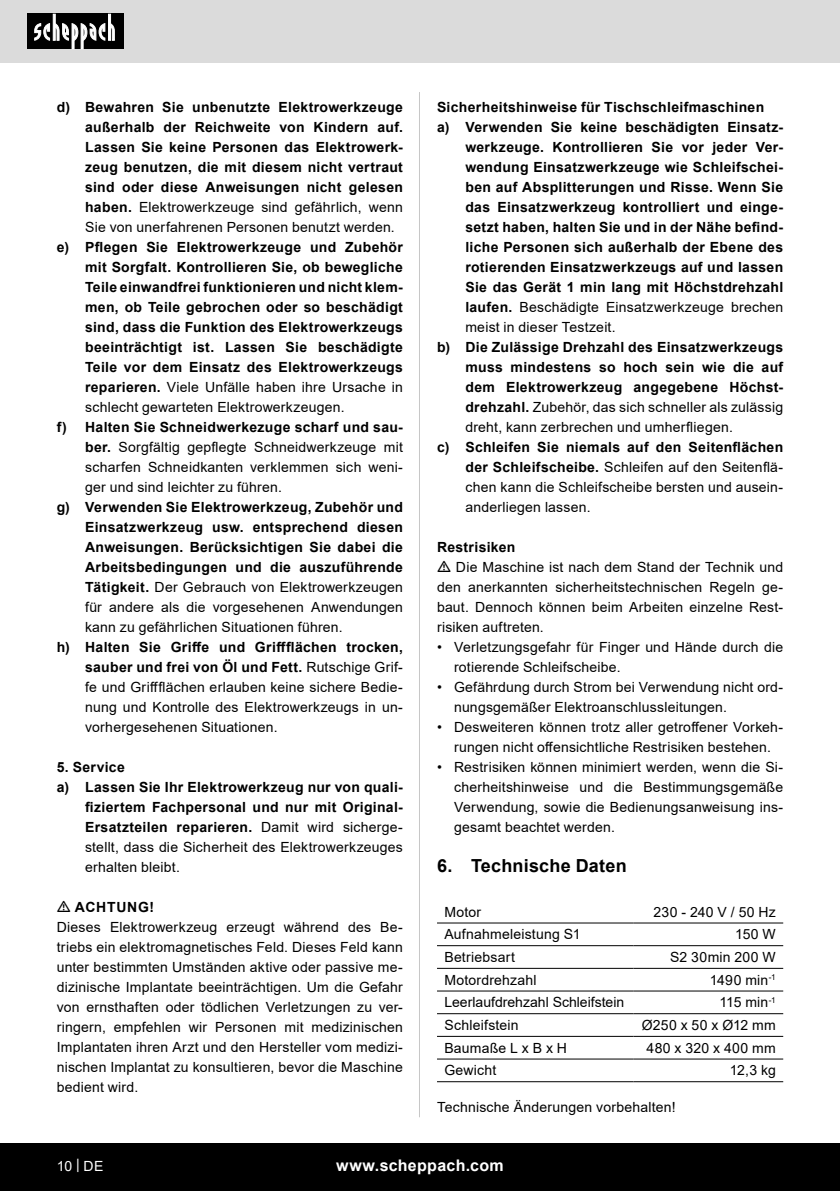
<style>
.page{position:relative;width:840px;height:1191px;background:#fff}
.page>*{position:absolute;margin:0;border:0;box-sizing:border-box;transform-origin:0 0}
.t1{font:700 18px "Arial";letter-spacing:.015em;color:#000}
.t2{font:700 16px "Arial";letter-spacing:.02em;color:#fff}
.t3{font:700 14px/20px "Arial";letter-spacing:.02em;color:#000;text-align:justify}
.Basiseinstellung{font:14px/20px "Arial";letter-spacing:.015em;color:#000;text-align:justify}
.Basistext_in_Tabelle{font:14px "Arial";letter-spacing:.015em;color:#000}
.t4{font:700 14px "Arial";letter-spacing:.05em;color:#000}
.t5{font:14px "Arial";color:#fff}
.s1{font-weight:400}
.s2{font-weight:700}
</style>
<div class="page">
<div style="left:0;top:0;width:839px;height:63px;background:#dbdbdb"></div>
<div style="left:0;top:1143px;width:839px;height:48px;background:#000"></div>
<div style="left:27px;top:14px;width:96px;height:35px;background:#000"></div>
<svg style="left:34px;top:14px;width:81px;height:35px"></svg>
<hr style="left:419px;top:92px;width:1px;height:1025px;background:#c7c7c7">
<svg style="left:437px;top:923px;width:345px;height:137px"></svg>
<hr style="left:437px;top:922px;width:196px;height:1px;background:#000">
<hr style="left:633px;top:922px;width:149px;height:1px;background:#000">
<hr style="left:437px;top:945px;width:196px;height:1px;background:#000">
<hr style="left:633px;top:945px;width:149px;height:1px;background:#000">
<hr style="left:437px;top:967px;width:196px;height:1px;background:#000">
<hr style="left:633px;top:967px;width:149px;height:1px;background:#000">
<hr style="left:437px;top:990px;width:196px;height:1px;background:#000">
<hr style="left:633px;top:990px;width:149px;height:1px;background:#000">
<hr style="left:437px;top:1013px;width:196px;height:1px;background:#000">
<hr style="left:633px;top:1013px;width:149px;height:1px;background:#000">
<hr style="left:437px;top:1035px;width:196px;height:1px;background:#000">
<hr style="left:633px;top:1035px;width:149px;height:1px;background:#000">
<hr style="left:437px;top:1058px;width:196px;height:1px;background:#000">
<hr style="left:633px;top:1058px;width:149px;height:1px;background:#000">
<hr style="left:437px;top:1081px;width:196px;height:1px;background:#000">
<hr style="left:633px;top:1081px;width:149px;height:1px;background:#000">
<p class="t3" style="left:85px;top:97px;width:319px;text-indent:-28px">d) Bewahren Sie unbenutzte Elektrowerkzeuge außerhalb der Reichweite von Kindern auf.<br>Lassen Sie keine Personen das Elektrowerk&shy;zeug benutzen, die mit diesem nicht vertraut sind oder diese Anweisungen nicht gelesen haben. <span class="s1">Elektrowerkzeuge sind gefährlich, wenn Sie von unerfahrenen Personen benutzt werden.</span></p>
<p class="t3" style="left:85px;top:237px;width:319px;text-indent:-28px">e) Pflegen Sie Elektrowerkzeuge und Zubehör mit Sorgfalt. Kontrollieren Sie, ob bewegliche Teile einwandfrei funktionieren und nicht klem&shy;men, ob Teile gebrochen oder so beschädigt sind, dass die Funktion des Elektrowerkzeugs beeinträchtigt ist. Lassen Sie beschädigte Teile vor dem Einsatz des Elektrowerkzeugs reparieren. <span class="s1">Viele Unfälle haben ihre Ursache in schlecht gewarteten Elektrowerkzeugen.</span></p>
<p class="Basiseinstellung" style="left:85px;top:417px;width:319px;text-indent:-28px"><span class="s2">f) Halten Sie Schneidwerkezuge scharf und sau&shy;ber.</span> Sorgfältig gepflegte Schneidwerkzeuge mit scharfen Schneidkanten verklemmen sich weni&shy;ger und sind leichter zu führen.</p>
<p class="t3" style="left:85px;top:497px;width:319px;text-indent:-28px">g) Verwenden Sie Elektrowerkzeug, Zubehör und Einsatzwerkzeug usw. entsprechend diesen Anweisungen. Berücksichtigen Sie dabei die Arbeitsbedingungen und die auszuführende Tätigkeit. <span class="s1">Der Gebrauch von Elektrowerkzeugen für andere als die vorgesehenen Anwendungen kann zu gefährlichen Situationen führen.</span></p>
<p class="Basiseinstellung" style="left:85px;top:637px;width:319px;text-indent:-28px"><span class="s2">h) Halten Sie Griffe und Griffflächen trocken, sauber und frei von Öl und Fett.</span> Rutschige Grif&shy;fe und Griffflächen erlauben keine sichere Bedie&shy;nung und Kontrolle des Elektrowerkzeugs in un&shy;vorhergesehenen Situationen.</p>
<p class="t3" style="left:57px;top:757px;width:70px">5. Service</p>
<p class="t3" style="left:85px;top:777px;width:319px;text-indent:-28px">a) Lassen Sie Ihr Elektrowerkzeug nur von quali&shy;fiziertem Fachpersonal und nur mit Original-Ersatzteilen reparieren. <span class="s1">Damit wird sicherge&shy;stellt, dass die Sicherheit des Elektrowerkzeuges erhalten bleibt.</span></p>
<p class="t4" style="left:75px;top:897px;width:81px">ACHTUNG!</p>
<p class="Basiseinstellung" style="left:57px;top:917px;width:347px">Dieses Elektrowerkzeug erzeugt während des Be&shy;triebs ein elektromagnetisches Feld. Dieses Feld kann unter bestimmten Umständen aktive oder passive me&shy;dizinische Implantate beeinträchtigen. Um die Gefahr von ernsthaften oder tödlichen Verletzungen zu ver&shy;ringern, empfehlen wir Personen mit medizinischen Implantaten ihren Arzt und den Hersteller vom medizi&shy;nischen Implantat zu konsultieren, bevor die Maschine bedient wird.</p>
<p class="t3" style="left:437px;top:97px;width:328px">Sicherheitshinweise für Tischschleifmaschinen</p>
<p class="t3" style="left:465px;top:117px;width:319px;text-indent:-28px">a) Verwenden Sie keine beschädigten Einsatz&shy;werkzeuge. Kontrollieren Sie vor jeder Ver&shy;wendung Einsatzwerkzeuge wie Schleifschei&shy;ben auf Absplitterungen und Risse. Wenn Sie das Einsatzwerkzeug kontrolliert und einge&shy;setzt haben, halten Sie und in der Nähe befind&shy;liche Personen sich außerhalb der Ebene des rotierenden Einsatzwerkzeugs auf und lassen Sie das Gerät 1 min lang mit Höchstdrehzahl laufen. <span class="s1">Beschädigte Einsatzwerkzeuge brechen meist in dieser Testzeit.</span></p>
<p class="t3" style="left:465px;top:337px;width:319px;text-indent:-28px">b) Die Zulässige Drehzahl des Einsatzwerkzeugs muss mindestens so hoch sein wie die auf dem Elektrowerkzeug angegebene Höchst&shy;drehzahl. <span class="s1">Zubehör, das sich schneller als zulässig dreht, kann zerbrechen und umherfliegen.</span></p>
<p class="Basiseinstellung" style="left:465px;top:437px;width:319px;text-indent:-28px"><span class="s2">c) Schleifen Sie niemals auf den Seitenflächen der Schleifscheibe.</span> Schleifen auf den Seitenflä&shy;chen kann die Schleifscheibe bersten und ausein&shy;anderliegen lassen.</p>
<p class="t3" style="left:437px;top:537px;width:80px">Restrisiken</p>
<p class="Basiseinstellung" style="left:437px;top:557px;width:347px;text-indent:19px">Die Maschine ist nach dem Stand der Technik und den anerkannten sicherheitstechnischen Regeln ge&shy;baut. Dennoch können beim Arbeiten einzelne Rest&shy;risiken auftreten.</p>
<p class="Basiseinstellung" style="left:454px;top:637px;width:330px;text-indent:-17px">• Verletzungsgefahr für Finger und Hände durch die rotierende Schleifscheibe.</p>
<p class="Basiseinstellung" style="left:454px;top:677px;width:330px;text-indent:-17px">• Gefährdung durch Strom bei Verwendung nicht ord&shy;nungsgemäßer Elektroanschlussleitungen.</p>
<p class="Basiseinstellung" style="left:437px;top:717px;width:347px;text-align:center">• Desweiteren können trotz aller getroffener Vorkeh&shy;rungen nicht offensichtliche Restrisiken bestehen.</p>
<p class="Basiseinstellung" style="left:454px;top:757px;width:330px;text-indent:-17px">• Restrisiken können minimiert werden, wenn die Si&shy;cherheitshinweise und die Bestimmungsgemäße Verwendung, sowie die Bedienungsanweisung ins&shy;gesamt beachtet werden.</p>
<p class="t1" style="left:437px;top:853px;width:191px">6. Technische Daten</p>
<p class="Basistext_in_Tabelle" style="left:444px;top:902px;width:38px">Motor</p>
<p class="Basistext_in_Tabelle" style="left:653px;top:902px;width:124px">230 - 240 V / 50 Hz</p>
<p class="Basistext_in_Tabelle" style="left:444px;top:925px;width:138px">Aufnahmeleistung S1</p>
<p class="Basistext_in_Tabelle" style="left:734px;top:925px;width:42px">150 W</p>
<p class="Basistext_in_Tabelle" style="left:444px;top:947px;width:72px">Betriebsart</p>
<p class="Basistext_in_Tabelle" style="left:669px;top:947px;width:107px">S2 30min 200 W</p>
<p class="Basistext_in_Tabelle" style="left:444px;top:970px;width:94px">Motordrehzahl</p>
<p class="Basistext_in_Tabelle" style="left:709px;top:970px;width:67px">1490 min<sup>-1</sup></p>
<p class="Basiseinstellung" style="left:444px;top:992px;width:181px">Leerlaufdrehzahl Schleifstein</p>
<p class="Basistext_in_Tabelle" style="left:719px;top:993px;width:58px">115 min<sup>-1</sup></p>
<p class="Basistext_in_Tabelle" style="left:444px;top:1015px;width:76px">Schleifstein</p>
<p class="Basistext_in_Tabelle" style="left:641px;top:1015px;width:135px">Ø250 x 50 x Ø12 mm</p>
<p class="Basistext_in_Tabelle" style="left:444px;top:1038px;width:124px">Baumaße L x B x H</p>
<p class="Basistext_in_Tabelle" style="left:646px;top:1038px;width:131px">480 x 320 x 400 mm</p>
<p class="Basistext_in_Tabelle" style="left:444px;top:1061px;width:53px">Gewicht</p>
<p class="Basistext_in_Tabelle" style="left:729px;top:1061px;width:47px">12,3 kg</p>
<p class="Basiseinstellung" style="left:437px;top:1097px;width:240px">Technische Änderungen vorbehalten!</p>
<p class="t5" style="left:57px;top:1156px;width:48px">10 | DE</p>
<p class="t2" style="left:336px;top:1154px;width:169px">www.scheppach.com</p>
</div>
